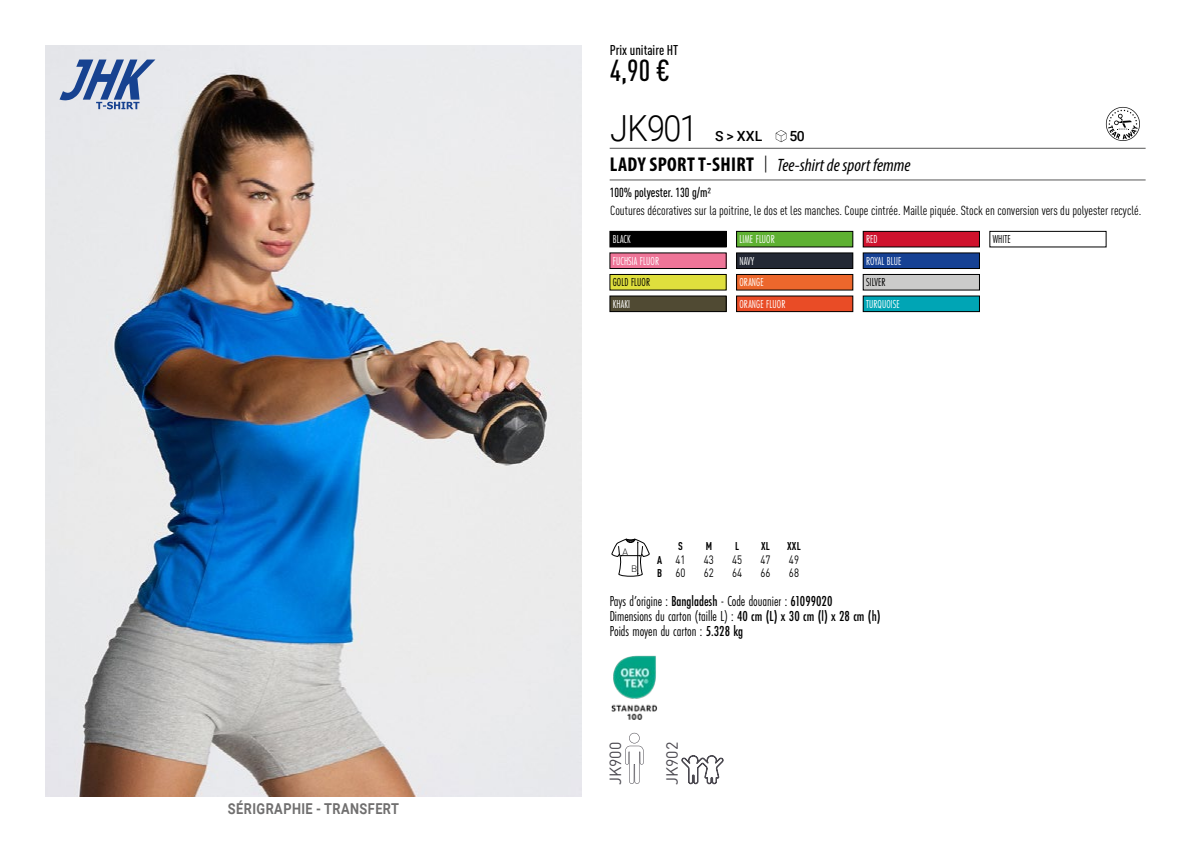
<style>
.page{position:relative;width:1191px;height:842px;background:#fff}
.page>*{position:absolute;margin:0;border:0;box-sizing:border-box;transform-origin:0 0}
.t1{font:300 36px "Roboto";letter-spacing:-.04em;color:#000;scale:.9 1}
.t2{font:500 condensed 30px "DIN Pro";color:#000}
.t3{font:italic 18px "Myriad Variable Concept";color:#000}
.t4{font:16px "DIN Pro";color:#4b4950}
.t5{font:15px "Futura PT Cond";color:#000;scale:.95 1}
.t6{font:700 15px "Roboto";letter-spacing:.035em;color:#706f6f;scale:.85 1}
.t7{font:500 condensed 14px "DIN Pro";color:#000}
.t8{font:500 14px "Roboto";color:#000}
.t9{font:condensed 13px "DIN Pro";color:#000}
.grammage_2025{font:500 condensed 13px "DIN Pro";color:#000;scale:.95 1}
.Coloris_nuancier{font:12px "Futura PT Cond";letter-spacing:.01em;color:#fff;scale:.9 1}
._88_tailles_tab_maigre_2016{font:12px "DIN Pro";color:#000;scale:.8 1}
.Coloris_nuancier-2{font:12px "Futura PT Cond";letter-spacing:.01em;color:#000;scale:.9 1}
._88_tailles_tab_maigre_2016-2{font:700 condensed 11.2px "DIN Pro";color:#000;scale:.95 1}
.t10{font:300 9.2px "DIN";color:#000}
.s1{font-family:"Myriad Pro";font-weight:700;font-style:normal;font-stretch:condensed;font-size:20px}
.s2{font-family:"Roboto Condensed";font-weight:300;font-style:normal;font-size:20px}
.s3{font-weight:700;font-stretch:condensed;font-size:11.2px}
.s4{font-weight:500}
</style>
<div class="page">
<svg style="left:611px;top:539px;width:38px;height:37px"></svg>
<img style="left:611px;top:655px;width:47px;height:65px">
<svg style="left:625px;top:733px;width:18px;height:51px"></svg>
<svg style="left:681px;top:755px;width:42px;height:29px"></svg>
<img style="left:45px;top:45px;width:536px;height:752px">
<svg style="left:1106px;top:107px;width:34px;height:34px"></svg>
<div style="left:610px;top:231px;width:116px;height:16px;background:#000"></div>
<div style="left:610px;top:253px;width:116px;height:15px;background:#ee7598"></div>
<div style="left:609px;top:253px;width:117px;height:16px;border:1px solid #000"></div>
<div style="left:610px;top:274px;width:116px;height:16px;background:#dfdf3d"></div>
<div style="left:609px;top:274px;width:117px;height:16px;border:1px solid #000"></div>
<div style="left:610px;top:296px;width:116px;height:16px;background:#504a33"></div>
<div style="left:609px;top:296px;width:117px;height:16px;border:1px solid #000"></div>
<div style="left:736px;top:231px;width:117px;height:16px;background:#5eb132"></div>
<div style="left:736px;top:231px;width:117px;height:16px;border:1px solid #000"></div>
<div style="left:736px;top:253px;width:117px;height:15px;background:#232834"></div>
<div style="left:736px;top:253px;width:117px;height:16px;border:1px solid #000"></div>
<div style="left:736px;top:274px;width:117px;height:16px;background:#ec672c"></div>
<div style="left:736px;top:274px;width:117px;height:16px;border:1px solid #000"></div>
<div style="left:736px;top:296px;width:117px;height:16px;background:#e94c26"></div>
<div style="left:736px;top:296px;width:117px;height:16px;border:1px solid #000"></div>
<div style="left:863px;top:231px;width:116px;height:16px;background:#cf122d"></div>
<div style="left:863px;top:231px;width:116px;height:16px;border:1px solid #000"></div>
<div style="left:863px;top:253px;width:116px;height:15px;background:#164194"></div>
<div style="left:863px;top:253px;width:116px;height:16px;border:1px solid #000"></div>
<div style="left:863px;top:274px;width:116px;height:16px;background:#cbcbca"></div>
<div style="left:863px;top:274px;width:116px;height:16px;border:1px solid #000"></div>
<div style="left:863px;top:296px;width:116px;height:16px;background:#00a5b5"></div>
<div style="left:863px;top:296px;width:116px;height:16px;border:1px solid #000"></div>
<div style="left:989px;top:231px;width:117px;height:16px;border:1px solid #000"></div>
<svg style="left:60px;top:60px;width:95px;height:49px;background:#93a5c6"></svg>
<hr style="left:609px;top:148px;width:536px;height:1px;background:#575756">
<hr style="left:609px;top:180px;width:536px;height:1px;background:#575756">
<svg style="left:775px;top:130px;width:11px;height:12px"></svg>
<p class="t6" style="left:228px;top:798px;width:203px">SÉRIGRAPHIE - TRANSFERT</p>
<p class="t7" style="left:609px;top:40px;width:70px">Prix unitaire HT</p>
<p class="t2" style="left:609px;top:49px;width:62px">4,90 €</p>
<p class="t1" style="left:610px;top:103px;width:99px">JK901</p>
<p class="t8" style="left:715px;top:126px;width:48px">S &gt; XXL</p>
<p class="t8" style="left:789px;top:126px;width:17px">50</p>
<p class="t3" style="left:610px;top:155px;width:302px"><span class="s1">LADY SPORT T-SHIRT</span> <span class="s2">|</span> Tee-shirt de sport femme</p>
<p class="grammage_2025" style="left:609px;top:183px;width:108px">100% polyester. 130 g/m2</p>
<p class="t9" style="left:610px;top:201px;width:533px">Coutures décoratives sur la poitrine, le dos et les manches. Coupe cintrée. Maille piquée. Stock en conversion vers du polyester recyclé.</p>
<p class="Coloris_nuancier" style="left:613px;top:232px;width:21px">BLACK</p>
<p class="Coloris_nuancier" style="left:613px;top:254px;width:53px">FUCHSIA FLUOR</p>
<p class="Coloris_nuancier-2" style="left:613px;top:275px;width:43px">GOLD FLUOR</p>
<p class="Coloris_nuancier" style="left:613px;top:297px;width:20px">KHAKI</p>
<p class="Coloris_nuancier" style="left:739px;top:232px;width:41px">LIME FLUOR</p>
<p class="Coloris_nuancier" style="left:739px;top:254px;width:18px">NAVY</p>
<p class="Coloris_nuancier" style="left:739px;top:275px;width:28px">ORANGE</p>
<p class="Coloris_nuancier" style="left:739px;top:297px;width:53px">ORANGE FLUOR</p>
<p class="Coloris_nuancier" style="left:866px;top:232px;width:14px">RED</p>
<p class="Coloris_nuancier" style="left:866px;top:254px;width:41px">ROYAL BLUE</p>
<p class="Coloris_nuancier-2" style="left:866px;top:275px;width:23px">SILVER</p>
<p class="Coloris_nuancier" style="left:866px;top:297px;width:39px">TURQUOISE</p>
<p class="Coloris_nuancier-2" style="left:992px;top:232px;width:22px">WHITE</p>
<p class="t10" style="left:622px;top:546px;width:7px">A</p>
<p class="t10" style="left:631px;top:563px;width:8px">B</p>
<p class="_88_tailles_tab_maigre_2016-2" style="left:678px;top:538px;width:6px">S</p>
<p class="_88_tailles_tab_maigre_2016-2" style="left:705px;top:538px;width:8px">M</p>
<p class="_88_tailles_tab_maigre_2016-2" style="left:735px;top:538px;width:6px">L</p>
<p class="_88_tailles_tab_maigre_2016-2" style="left:761px;top:538px;width:11px">XL</p>
<p class="_88_tailles_tab_maigre_2016-2" style="left:787px;top:538px;width:16px">XXL</p>
<p class="_88_tailles_tab_maigre_2016" style="left:657px;top:550px;width:37px"><span class="s3">A</span> 41</p>
<p class="_88_tailles_tab_maigre_2016" style="left:704px;top:550px;width:14px">43</p>
<p class="_88_tailles_tab_maigre_2016" style="left:732px;top:550px;width:14px">45</p>
<p class="_88_tailles_tab_maigre_2016" style="left:760px;top:550px;width:14px">47</p>
<p class="_88_tailles_tab_maigre_2016" style="left:789px;top:550px;width:14px">49</p>
<p class="_88_tailles_tab_maigre_2016" style="left:657px;top:564px;width:37px"><span class="s3">B</span> 60</p>
<p class="_88_tailles_tab_maigre_2016" style="left:704px;top:564px;width:14px">62</p>
<p class="_88_tailles_tab_maigre_2016" style="left:732px;top:564px;width:14px">64</p>
<p class="_88_tailles_tab_maigre_2016" style="left:760px;top:564px;width:14px">66</p>
<p class="_88_tailles_tab_maigre_2016" style="left:789px;top:564px;width:14px">68</p>
<p class="t5" style="left:609px;top:592px;width:236px">Pays d’origine : <span class="s4">Bangladesh</span> - Code douanier : <span class="s4">61099020</span></p>
<p class="t5" style="left:609px;top:607px;width:287px">Dimensions du carton (taille L) : <span class="s4">40 cm (L) x 30 cm (l) x 28 cm (h)</span></p>
<p class="t5" style="left:609px;top:622px;width:142px">Poids moyen du carton : <span class="s4">5.328 kg</span></p>
<p class="t4" style="left:602px;top:785px;width:45px;rotate:-90deg">JK900</p>
<p class="t4" style="left:659px;top:785px;width:45px;rotate:-90deg">JK902</p>
</div>
